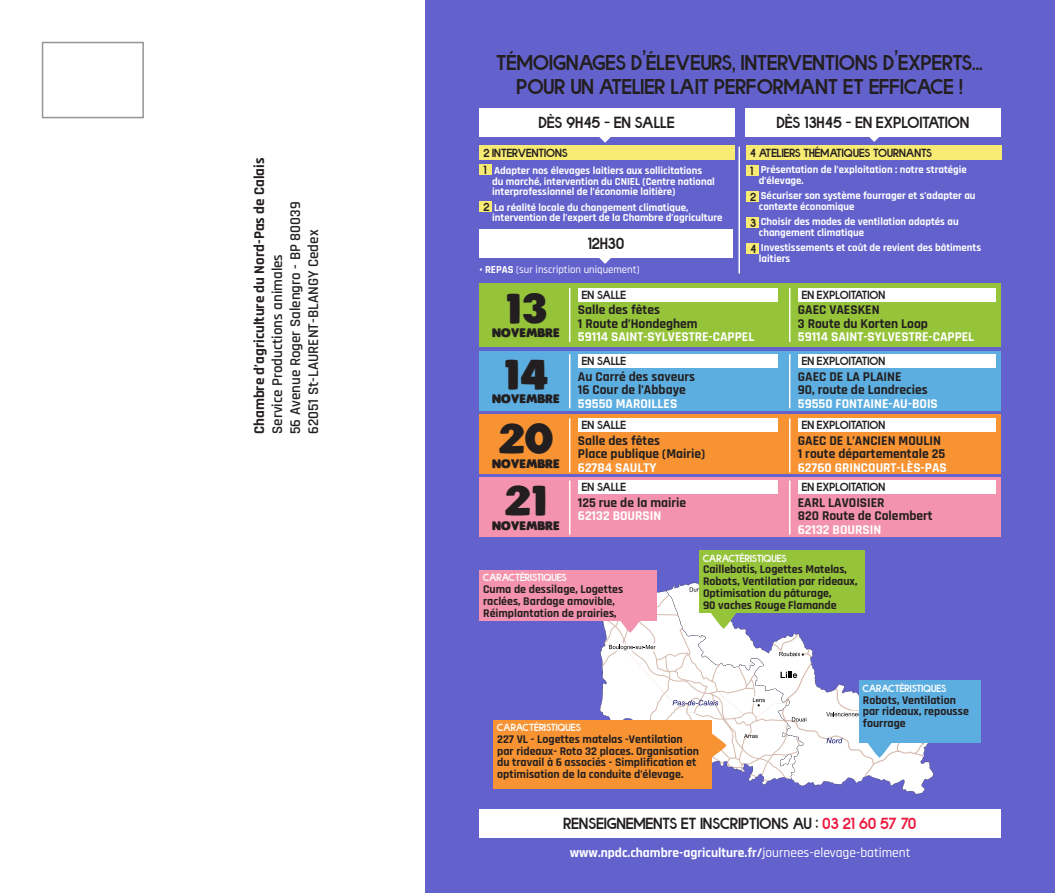
<style>
.page{position:relative;width:1055px;height:893px;background:#fff}
.page>*{position:absolute;margin:0;border:0;box-sizing:border-box;transform-origin:0 0}
.t1{font:40.5px "Plump";color:#231f20}
.t2{font:30px "BOLDE";color:#231f20}
.t3{font:22.5px "BOLDE";color:#231f20}
.t4{font:16.5px "BOLDE";color:#231f20}
.t5{font:600 15px "Rajdhani";color:#231f20}
.t6{font:700 15px "Rajdhani";color:#231f20}
.t7{font:14.55px "BOLDE";color:#fff}
.t8{font:700 13.5px "Rajdhani";color:#231f20}
.t9{font:700 13.5px "Rajdhani";color:#fff}
.t10{font:12px "Plump";color:#231f20}
.t11{font:700 11.85px/11.9px "Rajdhani";color:#231f20}
.t12{font:700 10.8px/10.8px "Rajdhani";color:#fff}
.t13{font:500 10.8px "Rajdhani";color:#fff}
.s1{font-weight:700}
.s2{color:#ed1a40}
.s3{font-weight:500}
</style>
<div class="page">
<div style="left:425px;top:0;width:629px;height:893px;background:#6361cc"></div>
<div style="left:479px;top:108px;width:255px;height:28px;background:#fff"></div>
<div style="left:479px;top:229px;width:254px;height:28px;background:#fff"></div>
<div style="left:479px;top:284px;width:521px;height:63px;background:#95c33a"></div>
<hr style="left:569px;top:288px;width:1px;height:54px;background:#fff">
<hr style="left:789px;top:288px;width:1px;height:54px;background:#fff">
<hr style="left:738px;top:147px;width:2px;height:127px;background:#fff">
<div style="left:578px;top:288px;width:199px;height:14px;background:#fff"></div>
<div style="left:797px;top:288px;width:198px;height:14px;background:#fff"></div>
<div style="left:479px;top:351px;width:521px;height:60px;background:#5daee0"></div>
<hr style="left:569px;top:354px;width:1px;height:54px;background:#fff">
<hr style="left:789px;top:354px;width:1px;height:54px;background:#fff">
<div style="left:578px;top:354px;width:199px;height:14px;background:#fff"></div>
<div style="left:797px;top:354px;width:198px;height:14px;background:#fff"></div>
<div style="left:479px;top:414px;width:521px;height:60px;background:#f79332"></div>
<hr style="left:569px;top:418px;width:1px;height:54px;background:#fff">
<hr style="left:789px;top:418px;width:1px;height:54px;background:#fff">
<div style="left:578px;top:418px;width:199px;height:14px;background:#fff"></div>
<div style="left:797px;top:418px;width:198px;height:14px;background:#fff"></div>
<div style="left:479px;top:478px;width:521px;height:59px;background:#f493b0"></div>
<hr style="left:569px;top:480px;width:1px;height:54px;background:#fff">
<hr style="left:789px;top:480px;width:1px;height:54px;background:#fff">
<div style="left:578px;top:480px;width:199px;height:14px;background:#fff"></div>
<div style="left:797px;top:480px;width:198px;height:14px;background:#fff"></div>
<div style="left:745px;top:108px;width:255px;height:28px;background:#fff"></div>
<svg style="left:598px;top:136px;width:14px;height:7px"></svg>
<svg style="left:598px;top:257px;width:14px;height:7px"></svg>
<svg style="left:867px;top:136px;width:14px;height:6px"></svg>
<svg style="left:666px;top:575px;width:267px;height:219px"></svg>
<svg style="left:825px;top:711px;width:102px;height:47px;background:#e7ecf1"></svg>
<svg style="left:600px;top:576px;width:206px;height:196px;background:#e6e4ed"></svg>
<div style="left:479px;top:570px;width:178px;height:50px;background:#f493b0"></div>
<div style="left:493px;top:720px;width:218px;height:68px;background:#f79332"></div>
<div style="left:699px;top:550px;width:165px;height:63px;background:#95c33a"></div>
<div style="left:859px;top:681px;width:121px;height:62px;background:#5daee0"></div>
<div style="left:479px;top:809px;width:521px;height:29px;background:#fff"></div>
<div style="left:479px;top:164px;width:13px;height:11px;background:#f8eb73"></div>
<div style="left:479px;top:201px;width:13px;height:11px;background:#f8eb73"></div>
<div style="left:746px;top:165px;width:12px;height:11px;background:#f8eb73"></div>
<div style="left:746px;top:191px;width:12px;height:11px;background:#f8eb73"></div>
<div style="left:746px;top:217px;width:12px;height:11px;background:#f8eb73"></div>
<div style="left:746px;top:243px;width:12px;height:11px;background:#f8eb73"></div>
<div style="left:746px;top:145px;width:255px;height:15px;background:#f8eb73"></div>
<div style="left:479px;top:145px;width:255px;height:15px;background:#f8eb73"></div>
<div style="left:42px;top:42px;width:102px;height:76px;border:2px solid #939598"></div>
<p class="t6" style="left:250px;top:434px;width:278px;rotate:-90deg">Chambre d’agriculture du Nord-Pas de Calais</p>
<p class="t5" style="left:286px;top:434px;width:234px;rotate:-90deg">56 Avenue Roger Salengro - BP 80039</p>
<p class="t5" style="left:304px;top:434px;width:206px;rotate:-90deg">62051 St-LAURENT-BLANGY Cedex</p>
<p class="t5" style="left:268px;top:434px;width:181px;rotate:-90deg">Service Productions animales</p>
<p class="t2" style="left:497px;top:47px;width:488px">Témoignages d’éleveurs, interventions d’experts...</p>
<p class="t2" style="left:517px;top:71px;width:447px">pour un atelier lait performant et efficace !</p>
<p class="t3" style="left:539px;top:111px;width:137px">Dès 9h45 - en salle</p>
<p class="t3" style="left:777px;top:111px;width:194px">Dès 13h45 - en exploitation</p>
<p class="t4" style="left:483px;top:144px;width:86px">2 interventions</p>
<p class="t4" style="left:750px;top:144px;width:184px">4 ateliers thématiques tournants</p>
<p class="t4" style="left:483px;top:162px;width:5px">1</p>
<p class="t12" style="left:492px;top:165px;width:224px">Adapter nos élevages laitiers aux sollicitations<br>du marché, intervention du CNIEL (Centre national interprofessionnel de l’économie laitière)</p>
<p class="t4" style="left:483px;top:198px;width:8px">2</p>
<p class="t12" style="left:492px;top:202px;width:232px">La réalité locale du changement climatique, intervention de l’expert de la Chambre d’agriculture</p>
<p class="t3" style="left:588px;top:232px;width:38px">12h30</p>
<p class="t13" style="left:479px;top:263px;width:162px"><span class="s1">• REPAS</span> (sur inscription uniquement)</p>
<p class="t4" style="left:750px;top:162px;width:5px">1</p>
<p class="t12" style="left:759px;top:165px;width:209px">Présentation de l’exploitation : notre stratégie d’élevage.</p>
<p class="t4" style="left:750px;top:188px;width:8px">2</p>
<p class="t12" style="left:759px;top:191px;width:218px">Sécuriser son système fourrager et s’adapter au contexte économique</p>
<p class="t4" style="left:750px;top:214px;width:8px">3</p>
<p class="t12" style="left:759px;top:216px;width:201px">Choisir des modes de ventilation adaptés au changement climatique</p>
<p class="t4" style="left:750px;top:240px;width:8px">4</p>
<p class="t12" style="left:759px;top:242px;width:224px">Investissements et coût de revient des bâtiments laitiers</p>
<p class="t1" style="left:505px;top:284px;width:44px">13</p>
<p class="t10" style="left:492px;top:326px;width:69px">NOVEMBRE</p>
<p class="t1" style="left:503px;top:351px;width:47px">14</p>
<p class="t10" style="left:492px;top:392px;width:69px">NOVEMBRE</p>
<p class="t1" style="left:498px;top:415px;width:56px">20</p>
<p class="t10" style="left:492px;top:456px;width:69px">NOVEMBRE</p>
<p class="t1" style="left:504px;top:477px;width:45px">21</p>
<p class="t10" style="left:492px;top:518px;width:69px">NOVEMBRE</p>
<p class="t4" style="left:582px;top:286px;width:46px">en salle</p>
<p class="t4" style="left:802px;top:286px;width:85px">en exploitation</p>
<p class="t8" style="left:578px;top:302px;width:84px">Salle des fêtes</p>
<p class="t8" style="left:578px;top:315px;width:121px">1 Route d’Hondeghem</p>
<p class="t9" style="left:578px;top:329px;width:178px">59114 SAINT-SYLVESTRE-CAPPEL</p>
<p class="t8" style="left:797px;top:302px;width:83px">GAEC VAESKEN</p>
<p class="t8" style="left:797px;top:315px;width:132px">3 Route du Korten Loop</p>
<p class="t9" style="left:797px;top:329px;width:178px">59114 SAINT-SYLVESTRE-CAPPEL</p>
<p class="t4" style="left:582px;top:353px;width:46px">en salle</p>
<p class="t4" style="left:802px;top:353px;width:85px">en exploitation</p>
<p class="t8" style="left:578px;top:368px;width:119px">Au Carré des saveurs</p>
<p class="t8" style="left:578px;top:382px;width:109px">16 Cour de l’Abbaye</p>
<p class="t9" style="left:578px;top:395px;width:101px">59550 MAROILLES</p>
<p class="t8" style="left:797px;top:368px;width:105px">GAEC DE LA PLAINE</p>
<p class="t8" style="left:797px;top:382px;width:131px">90, route de Landrecies</p>
<p class="t9" style="left:797px;top:395px;width:142px">59550 FONTAINE-AU-BOIS</p>
<p class="t4" style="left:582px;top:417px;width:46px">en salle</p>
<p class="t4" style="left:802px;top:417px;width:85px">en exploitation</p>
<p class="t8" style="left:578px;top:432px;width:84px">Salle des fêtes</p>
<p class="t8" style="left:578px;top:446px;width:129px">Place publique (Mairie)</p>
<p class="t9" style="left:578px;top:459px;width:80px">62784 SAULTY</p>
<p class="t8" style="left:797px;top:432px;width:145px">GAEC DE L’ANCIEN MOULIN</p>
<p class="t8" style="left:797px;top:446px;width:149px">1 route départementale 25</p>
<p class="t9" style="left:797px;top:459px;width:150px">62760 GRINCOURT-LÈS-PAS</p>
<p class="t4" style="left:582px;top:479px;width:46px">en salle</p>
<p class="t4" style="left:802px;top:479px;width:85px">en exploitation</p>
<p class="t8" style="left:578px;top:494px;width:110px">125 rue de la mairie</p>
<p class="t9" style="left:578px;top:508px;width:85px">62132 BOURSIN</p>
<p class="t8" style="left:797px;top:494px;width:88px">EARL LAVOISIER</p>
<p class="t8" style="left:797px;top:508px;width:136px">820 Route de Colembert</p>
<p class="t9" style="left:797px;top:521px;width:85px">62132 BOURSIN</p>
<p class="t7" style="left:483px;top:570px;width:85px">caractéristiques</p>
<p class="t11" style="left:483px;top:583px;width:142px">Cuma de dessilage, Logettes raclées, Bardage amovible,<br>Réimplantation de prairies,</p>
<p class="t7" style="left:703px;top:551px;width:85px">caractéristiques</p>
<p class="t11" style="left:703px;top:564px;width:156px">Caillebotis, Logettes Matelas,<br>Robots, Ventilation par rideaux,<br>Optimisation du pâturage,</p>
<p class="t11" style="left:703px;top:600px;width:135px">90 vaches Rouge Flamande</p>
<p class="t7" style="left:497px;top:720px;width:85px">caractéristiques</p>
<p class="t11" style="left:497px;top:733px;width:203px">227 VL - Logettes matelas -Ventilation par rideaux- Roto 32 places. Organisation du travail à 6 associés - Simplification et optimisation de la conduite d’élevage.</p>
<p class="t7" style="left:862px;top:681px;width:85px">caractéristiques</p>
<p class="t11" style="left:862px;top:694px;width:108px">Robots, Ventilation par rideaux, repousse fourrage</p>
<p class="t3" style="left:563px;top:812px;width:354px">Renseignements et inscriptions au : <span class="s2">03 21 60 57 70</span></p>
<p class="t9" style="left:570px;top:844px;width:342px">www.npdc.chambre-agriculture.fr/<span class="s3">journees-elevage-batiment</span></p>
</div>
